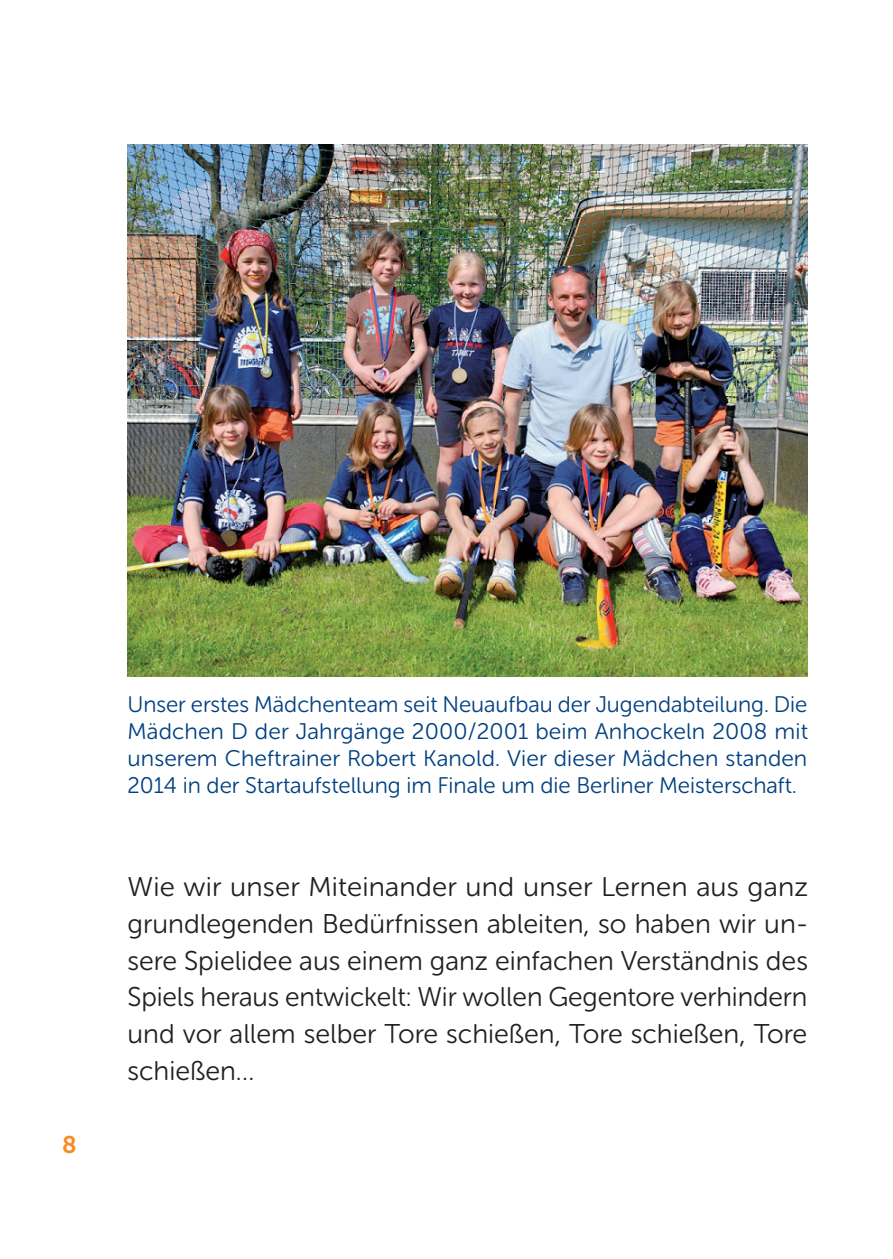
<style>
.page{position:relative;width:893px;height:1259px;background:#fff}
.page>*{position:absolute;margin:0;border:0;box-sizing:border-box;transform-origin:0 0}
.t1{font:27px/36.6px "Museo Sans Rounded 300";color:#231f20;text-align:justify}
.t2{font:24px "Museo Sans Rounded 700";color:#f68b1f}
.t3{font:22.5px/27px "Museo Sans Rounded 300";color:#014081;text-align:justify}
</style>
<div class="page">
<img style="left:128px;top:145px;width:680px;height:532px">
<p class="t2" style="left:62px;top:1131px;width:16px">8</p>
<p class="t3" style="left:128px;top:691px;width:682px">Unser erstes Mädchenteam seit Neuaufbau der Jugendabteilung. Die Mädchen D der Jahrgänge 2000/2001 beim Anhockeln 2008 mit unserem Cheftrainer Robert Kanold. Vier dieser Mädchen standen 2014 in der Startaufstellung im Finale um die Berliner Meisterschaft.</p>
<p class="t1" style="left:128px;top:869px;width:682px">Wie wir unser Miteinander und unser Lernen aus ganz grundlegenden Bedürfnissen ableiten, so haben wir un&shy;sere Spielidee aus einem ganz einfachen Verständnis des Spiels heraus entwickelt: Wir wollen Gegentore verhindern und vor allem selber Tore schießen, Tore schießen, Tore schießen…</p>
</div>
